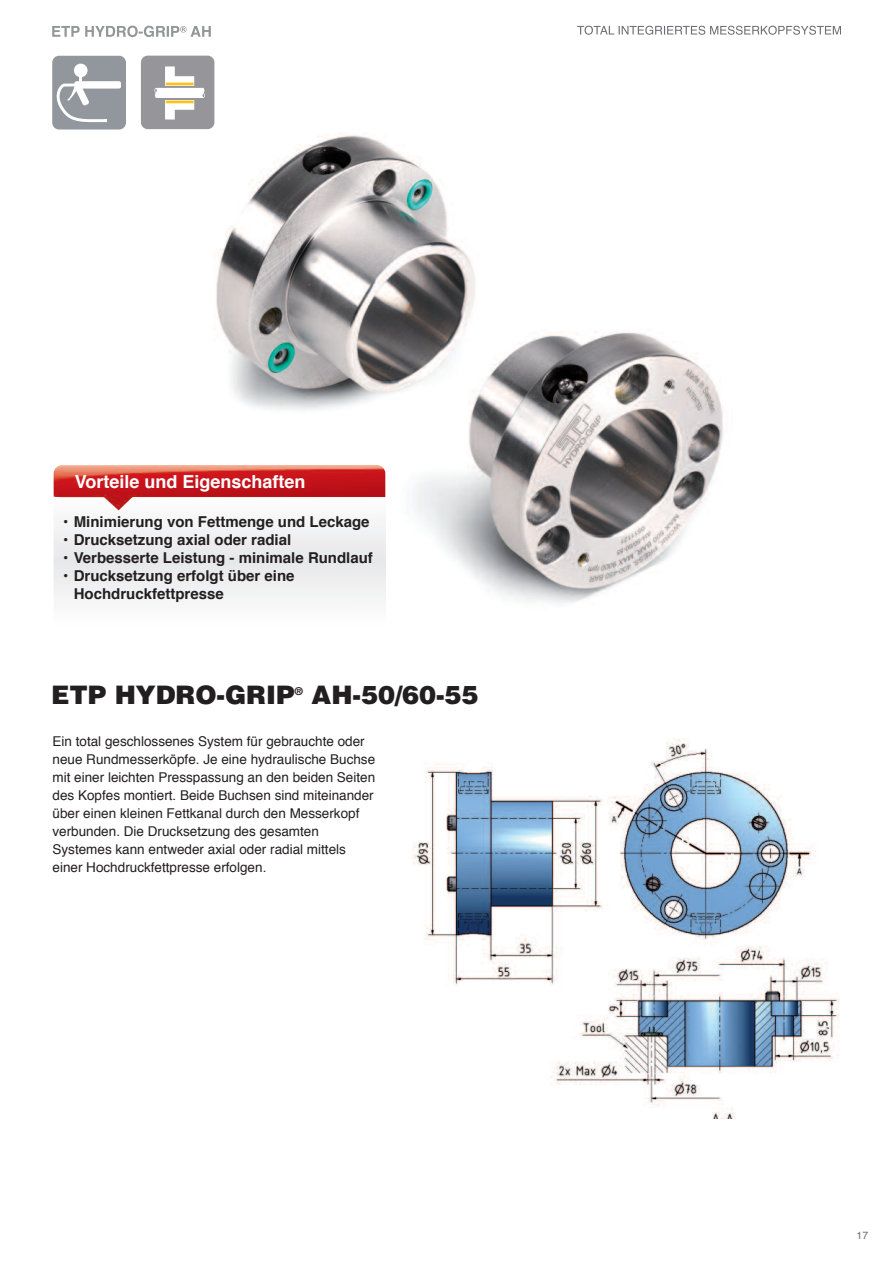
<style>
.page{position:relative;width:893px;height:1263px;background:#fff}
.page>*{position:absolute;margin:0;border:0;box-sizing:border-box;transform-origin:0 0}
.t1{font:900 25.5px "Helvetica";color:#231f20}
.t2{font:700 18px "Helvetica";color:#fff}
.t3{font:700 15px/18px "Helvetica";color:#231f20}
.t4{font:13.5px/18px "Helvetica";color:#231f20}
.t5{font:900 10.8px "Helvetica";color:#231f20}
.t6{font:10.5px "Helvetica";color:#6c6d70}
</style>
<div class="page">
<svg style="left:52px;top:26px;width:159px;height:11px"></svg>
<img style="left:65px;top:76px;width:659px;height:528px">
<img style="left:413px;top:739px;width:427px;height:380px">
<svg style="left:577px;top:26px;width:128px;height:9px"></svg>
<div style="left:52px;top:56px;width:74px;height:73px;background:#92979d;border-radius:7px"></div>
<div style="left:75px;top:81px;width:46px;height:8px;background:#fff;border-radius:2px"></div>
<div style="left:74px;top:64px;width:14px;height:13px;background:#fff;border-radius:50%"></div>
<svg style="left:56px;top:75px;width:56px;height:48px"></svg>
<div style="left:141px;top:56px;width:73px;height:73px;background:#969599;border-radius:7px"></div>
<svg style="left:154px;top:66px;width:51px;height:54px"></svg>
<hr style="left:166px;top:83px;width:28px;height:2px;background:#fec210">
<hr style="left:166px;top:101px;width:28px;height:2px;background:#fec210">
<div style="left:54px;top:497px;width:332px;height:128px;background:#f0f1f2"></div>
<img style="left:54px;top:465px;width:331px;height:45px">
<h2 class="t2" style="left:75px;top:474px;width:232px">Vorteile und Eigenschaften</h2>
<p class="t3" style="left:63px;top:514px;width:308px">• Minimierung von Fettmenge und Leckage</p>
<p class="t3" style="left:63px;top:532px;width:230px">• Drucksetzung axial oder radial</p>
<p class="t3" style="left:63px;top:550px;width:311px">• Verbesserte Leistung - minimale Rundlauf</p>
<p class="t3" style="left:74px;top:568px;width:222px;text-indent:-11px">• Drucksetzung erfolgt über eine<br>Hochdruckfettpresse</p>
<h1 class="t1" style="left:51px;top:681px;width:245px">ETP HYDRO-GRIP</h1>
<p class="t5" style="left:294px;top:685px;width:10px">®</p>
<h1 class="t1" style="left:312px;top:681px;width:169px">AH-50/60-55</h1>
<p class="t4" style="left:53px;top:733px;width:324px">Ein total geschlossenes System für gebrauchte oder neue Rundmesserköpfe. Je eine hydraulische Buchse mit einer leichten Presspassung an den beiden Seiten des Kopfes montiert. Beide Buchsen sind miteinander über einen kleinen Fettkanal durch den Messerkopf verbunden. Die Drucksetzung des gesamten Systemes kann entweder axial oder radial mittels einer Hochdruckfettpresse erfolgen.</p>
<p class="t6" style="left:857px;top:1231px;width:13px">17</p>
</div>
